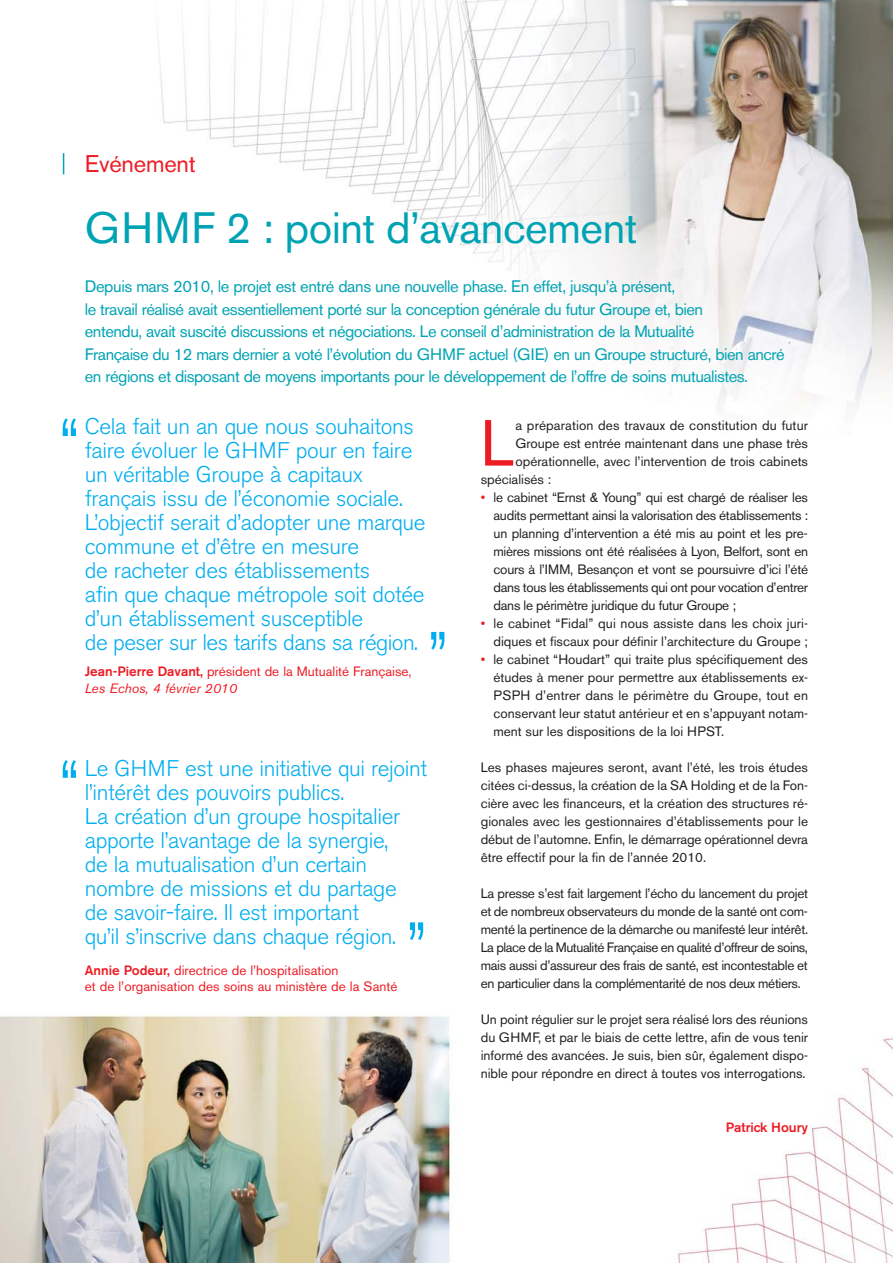
<style>
.page{position:relative;width:893px;height:1263px;background:#fff}
.page>*{position:absolute;margin:0;border:0;box-sizing:border-box;transform-origin:0 0}
.t1{font:300 64.8px "Akzidenz Grotesk BE";color:#00aeef}
.t2{font:64.35px "Akzidenz Grotesk BE";color:#ed1c24}
.t3{font:43.5px "Akzidenz Grotesk BE";letter-spacing:-.01em;color:#00a3b3}
.t4{font:24px "Akzidenz Grotesk BE";letter-spacing:-.01em;color:#ed1c24}
.t5{font:300 22.5px/24px "Akzidenz Grotesk BE";letter-spacing:-.015em;color:#00aeef}
.t6{font:16.5px/22.5px "Akzidenz Grotesk BE";letter-spacing:-.03em;color:#00a3b3}
.t7{font:13.5px/18px "Akzidenz Grotesk BE";color:#231f20;text-align:justify}
.t8{font:13.5px/16.5px "Akzidenz Grotesk BE";color:#ed1c24}
.t9{font:500 13.5px "Akzidenz Grotesk BE";color:#ed1c24}
.s1{color:#ed1c24}
.s2{font-weight:500}
.s3{font-style:italic}
</style>
<div class="page">
<img style="left:0;top:0;width:892px;height:1263px">
<svg style="left:63px;top:153px;width:1px;height:21px"></svg>
<h3 class="t4" style="left:85px;top:155px;width:112px">Evénement</h3>
<h3 class="t3" style="left:85px;top:213px;width:554px">GHMF 2 : point d’avancement</h3>
<h1 class="t1" style="left:60px;top:418px;width:20px">“</h1>
<h1 class="t1" style="left:60px;top:760px;width:20px">“</h1>
<p class="t6" style="left:85px;top:277px;width:701px">Depuis mars 2010, le projet est entré dans une nouvelle phase. En effet, jusqu’à présent,<br>le travail réalisé avait essentiellement porté sur la conception générale du futur Groupe et, bien<br>entendu, avait suscité discussions et négociations. Le conseil d’administration de la Mutualité<br>Française du 12 mars dernier a voté l’évolution du GHMF actuel (GIE) en un Groupe structuré, bien ancré en régions et disposant de moyens importants pour le développement de l’offre de soins mutualistes.</p>
<p class="t5" style="left:85px;top:417px;width:342px">Cela fait un an que nous souhaitons faire évoluer le GHMF pour en faire un véritable Groupe à capitaux français issu de l’économie sociale.<br>L’objectif serait d’adopter une marque commune et d’être en mesure<br>de racheter des établissements<br>afin que chaque métropole soit dotée d’un établissement susceptible<br>de peser sur les tarifs dans sa région.</p>
<h2 class="t2" style="left:480px;top:420px;width:35px">L</h2>
<p class="t7" style="left:515px;top:417px;width:294px">a préparation des travaux de constitution du futur</p>
<p class="t7" style="left:515px;top:435px;width:294px">Groupe est entrée maintenant dans une phase très</p>
<p class="t7" style="left:515px;top:453px;width:294px">opérationnelle, avec l’intervention de trois cabinets</p>
<p class="t7" style="left:480px;top:471px;width:72px">spécialisés :</p>
<p class="t7" style="left:493px;top:489px;width:316px;text-indent:-13px"><span class="s1">•</span> le cabinet “Ernst &amp; Young” qui est chargé de réaliser les audits permettant ainsi la valorisation des établissements : un planning d’intervention a été mis au point et les pre&shy;mières missions ont été réalisées à Lyon, Belfort, sont en cours à l’IMM, Besançon et vont se poursuivre d’ici l’été dans tous les établissements qui ont pour vocation d’entrer dans le périmètre juridique du futur Groupe ;</p>
<p class="t7" style="left:480px;top:615px;width:329px;text-align:right"><span class="s1">•</span> le cabinet “Fidal” qui nous assiste dans les choix juri&shy;diques et fiscaux pour définir l’architecture du Groupe ;</p>
<p class="t7" style="left:493px;top:651px;width:316px;text-indent:-13px"><span class="s1">•</span> le cabinet “Houdart” qui traite plus spécifiquement des études à mener pour permettre aux établissements ex-PSPH d’entrer dans le périmètre du Groupe, tout en conservant leur statut antérieur et en s’appuyant notam&shy;ment sur les dispositions de la loi HPST.</p>
<p class="t7" style="left:480px;top:759px;width:329px">Les phases majeures seront, avant l’été, les trois études citées ci-dessus, la création de la SA Holding et de la Fon&shy;cière avec les financeurs, et la création des structures ré&shy;gionales avec les gestionnaires d’établissements pour le début de l’automne. Enfin, le démarrage opérationnel devra être effectif pour la fin de l’année 2010.</p>
<p class="t7" style="left:480px;top:885px;width:329px">La presse s’est fait largement l’écho du lancement du projet et de nombreux observateurs du monde de la santé ont com&shy;menté la pertinence de la démarche ou manifesté leur intérêt.<br>La place de la Mutualité Française en qualité d’offreur de soins, mais aussi d’assureur des frais de santé, est incontestable et en particulier dans la complémentarité de nos deux métiers.</p>
<p class="t7" style="left:480px;top:1011px;width:329px">Un point régulier sur le projet sera réalisé lors des réunions du GHMF, et par le biais de cette lettre, afin de vous tenir informé des avancées. Je suis, bien sûr, également dispo&shy;nible pour répondre en direct à toutes vos interrogations.</p>
<h1 class="t1" style="left:447px;top:650px;width:20px;rotate:-180deg">“</h1>
<p class="t8" style="left:85px;top:665px;width:328px"><span class="s2">Jean-Pierre Davant,</span> président de la Mutualité Française,<br><span class="s3">Les Echos, 4 février 2010</span></p>
<p class="t5" style="left:85px;top:759px;width:344px">Le GHMF est une initiative qui rejoint l’intérêt des pouvoirs publics.<br>La création d’un groupe hospitalier apporte l’avantage de la synergie,<br>de la mutualisation d’un certain nombre de missions et du partage<br>de savoir-faire. Il est important<br>qu’il s’inscrive dans chaque région.</p>
<h1 class="t1" style="left:426px;top:940px;width:20px;rotate:-180deg">“</h1>
<p class="t8" style="left:85px;top:963px;width:314px"><span class="s2">Annie Podeur,</span> directrice de l’hospitalisation<br>et de l’organisation des soins au ministère de la Santé</p>
<p class="t9" style="left:725px;top:1122px;width:84px">Patrick Houry</p>
</div>
